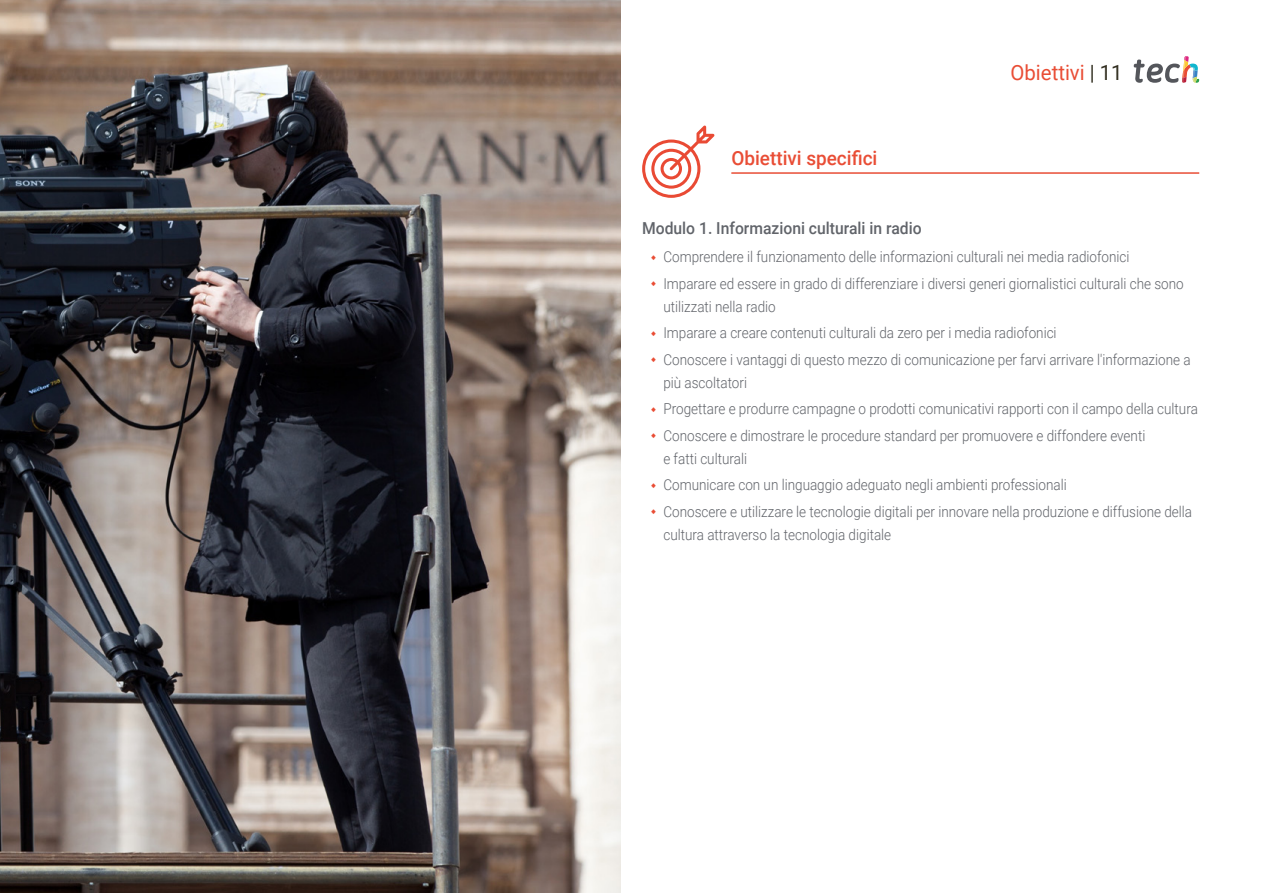
<style>
.page{position:relative;width:1263px;height:893px;background:#fff}
.page>*{position:absolute;margin:0;border:0;box-sizing:border-box;transform-origin:0 0}
.t1{font:21px "Roboto";color:#e94d35}
.t2{font:500 19.5px "Roboto";color:#e94d35}
.t3{font:500 16.5px "Roboto";color:#61646a;scale:.95 1}
.t4{font:300 15px/26.7px "Roboto";color:#61646a;scale:.9 1}
.s1{color:#312e20}
</style>
<div class="page">
<svg style="left:642px;top:125px;width:72px;height:73px"></svg>
<hr style="left:731px;top:173px;width:468px;height:1px;background:#e94d35">
<svg style="left:1134px;top:56px;width:65px;height:27px"></svg>
<img style="left:0;top:0;width:621px;height:893px">
<h2 class="t2" style="left:731px;top:144px;width:147px">Obiettivi specifici</h2>
<h1 class="t1" style="left:1010px;top:57px;width:114px">Obiettivi <span class="s1">| 11</span></h1>
<p class="t3" style="left:642px;top:216px;width:296px">Modulo 1. Informazioni culturali in radio</p>
<p class="t4" style="left:663px;top:243px;width:580px">Comprendere il funzionamento delle informazioni culturali nei media radiofonici<br>Imparare ed essere in grado di differenziare i diversi generi giornalistici culturali che sono</p>
<p class="t4" style="left:663px;top:292px;width:587px">utilizzati nella radio<br>Imparare a creare contenuti culturali da zero per i media radiofonici<br>Conoscere i vantaggi di questo mezzo di comunicazione per farvi arrivare l'informazione a</p>
<p class="t4" style="left:663px;top:368px;width:595px">più ascoltatori<br>Progettare e produrre campagne o prodotti comunicativi rapporti con il campo della cultura<br>Conoscere e dimostrare le procedure standard per promuovere e diffondere eventi</p>
<p class="t4" style="left:663px;top:444px;width:589px">e fatti culturali<br>Comunicare con un linguaggio adeguato negli ambienti professionali<br>Conoscere e utilizzare le tecnologie digitali per innovare nella produzione e diffusione della</p>
<p class="t4" style="left:663px;top:520px;width:255px">cultura attraverso la tecnologia digitale</p>
</div>
